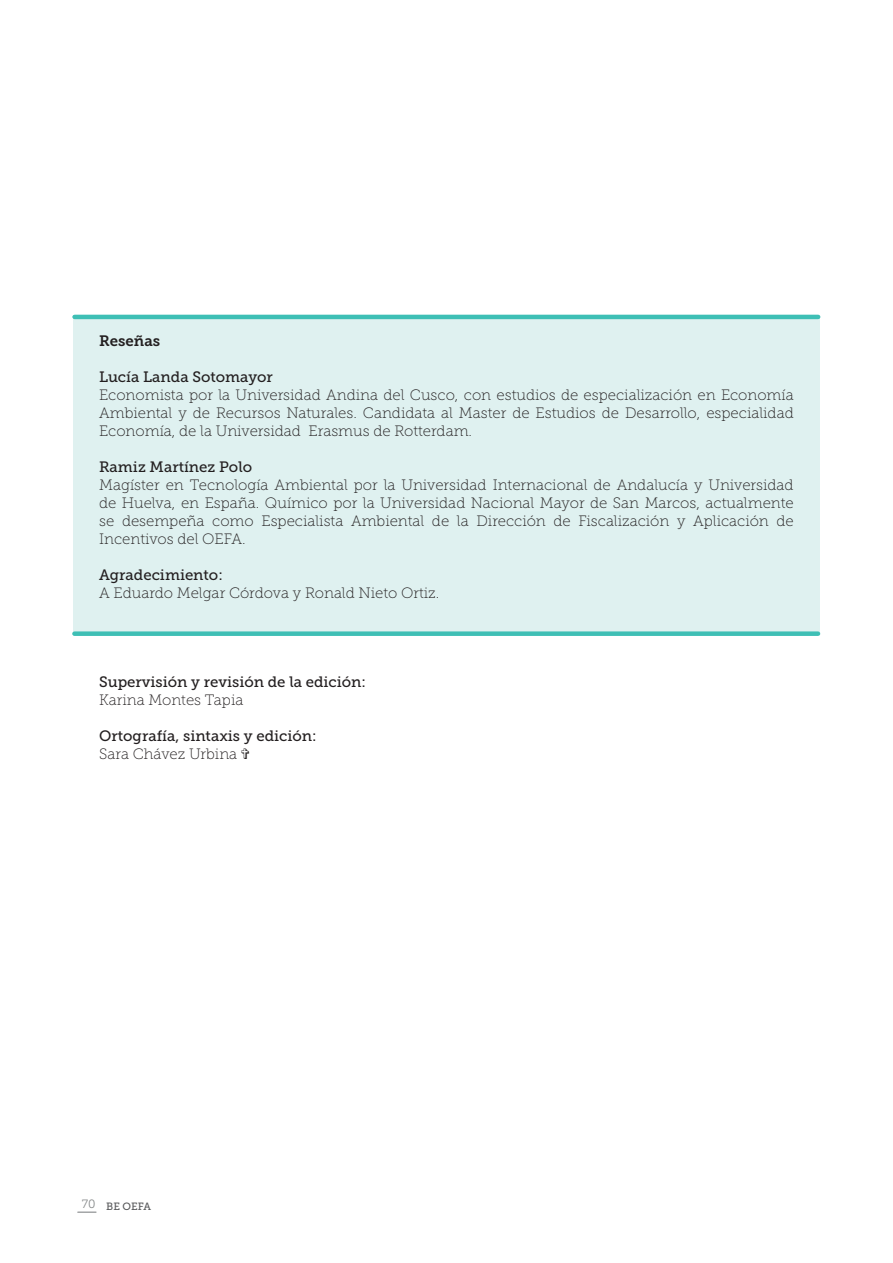
<style>
.page{position:relative;width:893px;height:1263px;background:#fff}
.page>*{position:absolute;margin:0;border:0;box-sizing:border-box;transform-origin:0 0}
.t1{font:15px/18px "Museo Slab 100";color:#231f20;text-align:justify}
.t2{font:15px "Museo Slab 500";color:#231f20}
.t3{font:15px "Museo Slab 700";color:#231f20}
.t4{font:10.5px "Museo Slab 500";letter-spacing:-.005em;color:#57585a}
</style>
<div class="page">
<svg style="left:78px;top:1211px;width:18px;height:2px"></svg>
<div style="left:73px;top:317px;width:747px;height:314px;background:#dff1f0"></div>
<hr style="left:75px;top:315px;width:743px;height:4px;background:#3ebfb5">
<div style="left:74px;top:631px;width:744px;height:5px;background:#3ebfb5"></div>
<p class="t3" style="left:99px;top:332px;width:63px">Reseñas</p>
<p class="t2" style="left:99px;top:369px;width:175px">Lucía Landa Sotomayor</p>
<p class="t1" style="left:99px;top:386px;width:696px">Economista por la Universidad Andina del Cusco, con estudios de especialización en Economía Ambiental y de Recursos Naturales. Candidata al Master de Estudios de Desarrollo, especialidad Economía, de la Universidad Erasmus de Rotterdam.</p>
<p class="t2" style="left:99px;top:459px;width:154px">Ramiz Martínez Polo</p>
<p class="t1" style="left:99px;top:476px;width:696px">Magíster en Tecnología Ambiental por la Universidad Internacional de Andalucía y Universidad de Huelva, en España. Químico por la Universidad Nacional Mayor de San Marcos, actualmente se desempeña como Especialista Ambiental de la Dirección de Fiscalización y Aplicación de Incentivos del OEFA.</p>
<p class="t2" style="left:99px;top:567px;width:125px">Agradecimiento:</p>
<p class="t1" style="left:99px;top:584px;width:342px">A Eduardo Melgar Córdova y Ronald Nieto Ortiz.</p>
<p class="t2" style="left:99px;top:674px;width:268px">Supervisión y revisión de la edición:</p>
<p class="t1" style="left:99px;top:691px;width:146px">Karina Montes Tapia</p>
<p class="t2" style="left:99px;top:728px;width:219px">Ortografía, sintaxis y edición:</p>
<p class="t1" style="left:99px;top:745px;width:152px">Sara Chávez Urbina ✞</p>
<p class="t4" style="left:82px;top:1200px;width:71px"><sup>70</sup> BE OEFA</p>
</div>
